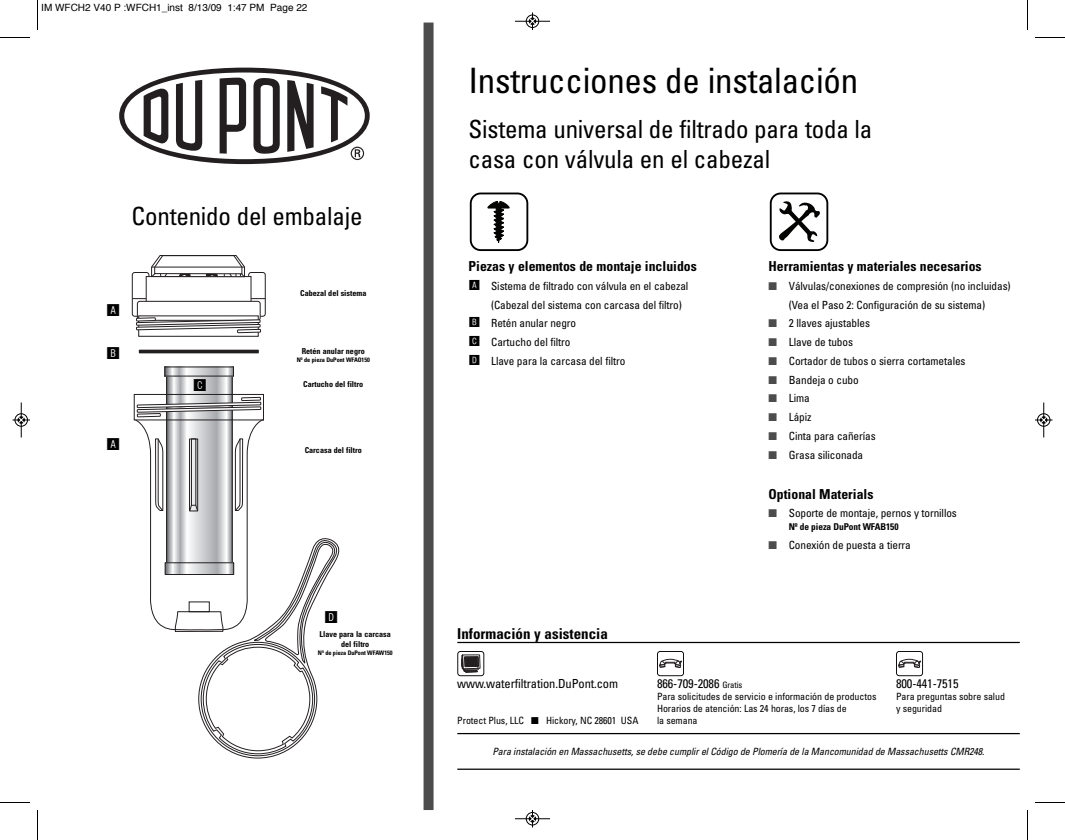
<style>
.page{position:relative;width:1065px;height:840px;background:#fff}
.page>*{position:absolute;margin:0;border:0;box-sizing:border-box;transform-origin:0 0}
.t1{font:condensed 35px "Univers";letter-spacing:-.01em;color:#000}
.t2{font:condensed 25px/30px "Univers";letter-spacing:-.01em;color:#000}
.t3{font:16.25px "Square Frame Neg";color:#000}
.t4{font:700 condensed 15px "Univers";color:#000}
.t5{font:700 condensed 13.75px "Univers";color:#000}
.t6{font:condensed 12.5px "Univers";letter-spacing:-.01em;color:#000}
.t7{font:condensed 11.25px/18.8px "Univers";letter-spacing:-.01em;color:#000;text-align:center}
.t8{font:condensed 10px/11.9px "Univers";letter-spacing:-.01em;color:#000}
.t9{font:italic condensed 10px "Univers";letter-spacing:-.01em;color:#000}
.t10{font:10px "Helvetica";color:#000}
.t11{font:700 condensed 9.38px "Univers";letter-spacing:-.01em;color:#000}
.t12{font:700 condensed 8.12px/9.8px "Univers";color:#000;text-align:center}
.t13{font:700 condensed 6.25px "Univers";letter-spacing:-.01em;color:#000}
.s1{font-family:"Square Frame Neg";font-stretch:normal;font-size:13.75px}
.s2{color:#4c4c4c}
.s3{font-size:8.75px}
</style>
<div class="page">
<svg style="left:168px;top:376px;width:63px;height:18px"></svg>
<svg style="left:167px;top:369px;width:65px;height:5px"></svg>
<hr style="left:139px;top:350px;width:120px;height:3px;background:#231f20">
<svg style="left:132px;top:273px;width:17px;height:43px"></svg>
<div style="left:132px;top:272px;width:17px;height:45px;border:1px solid #231f20;border-radius:3px"></div>
<svg style="left:132px;top:298px;width:14px;height:1px"></svg>
<div style="left:248px;top:272px;width:18px;height:45px;border:1px solid #231f20;border-radius:3px"></div>
<svg style="left:251px;top:298px;width:14px;height:1px"></svg>
<div style="left:146px;top:277px;width:105px;height:25px;background:#fff"></div>
<div style="left:137px;top:301px;width:123px;height:19px;background:#fff;border-radius:3px"></div>
<div style="left:137px;top:301px;width:123px;height:20px;border:1px solid #231f20;border-radius:3px"></div>
<svg style="left:151px;top:255px;width:94px;height:23px"></svg>
<div style="left:138px;top:316px;width:121px;height:21px;border:1px solid #231f20"></div>
<svg style="left:136px;top:317px;width:125px;height:16px"></svg>
<svg style="left:134px;top:394px;width:206px;height:365px"></svg>
<svg style="left:119px;top:68px;width:251px;height:96px"></svg>
<svg style="left:470px;top:193px;width:58px;height:58px"></svg>
<svg style="left:770px;top:193px;width:58px;height:58px"></svg>
<div style="left:424px;top:23px;width:10px;height:787px;background:#4c4c4c"></div>
<hr style="left:457px;top:733px;width:563px;height:1px;background:#000">
<hr style="left:457px;top:769px;width:563px;height:1px;background:#000">
<svg style="left:457px;top:651px;width:27px;height:25px"></svg>
<svg style="left:657px;top:651px;width:27px;height:25px"></svg>
<svg style="left:896px;top:651px;width:27px;height:25px"></svg>
<hr style="left:457px;top:642px;width:563px;height:1px;background:#000">
<hr style="left:37px;top:0;width:1px;height:30px;background:#000">
<hr style="left:0;top:37px;width:30px;height:1px;background:#000">
<hr style="left:1027px;top:0;width:1px;height:30px;background:#000">
<hr style="left:1035px;top:37px;width:30px;height:1px;background:#000">
<hr style="left:37px;top:810px;width:1px;height:30px;background:#000">
<hr style="left:0;top:802px;width:30px;height:1px;background:#000">
<hr style="left:1027px;top:810px;width:1px;height:30px;background:#000">
<hr style="left:1035px;top:802px;width:30px;height:1px;background:#000">
<hr style="left:515px;top:21px;width:35px;height:1px;background:#000">
<div style="left:526px;top:15px;width:13px;height:13px;border:1px solid #000;border-radius:50%"></div>
<svg style="left:529px;top:12px;width:7px;height:18px"></svg>
<hr style="left:515px;top:819px;width:35px;height:1px;background:#000">
<div style="left:526px;top:812px;width:13px;height:13px;border:1px solid #000;border-radius:50%"></div>
<svg style="left:529px;top:810px;width:7px;height:18px"></svg>
<div style="left:15px;top:413px;width:13px;height:14px;border:1px solid #fff;border-radius:50%"></div>
<hr style="left:21px;top:402px;width:1px;height:36px;background:#000">
<div style="left:15px;top:414px;width:13px;height:12px;border:1px solid #000;border-radius:50%"></div>
<svg style="left:12px;top:417px;width:18px;height:6px"></svg>
<div style="left:1037px;top:413px;width:13px;height:14px;border:1px solid #fff;border-radius:50%"></div>
<hr style="left:1044px;top:402px;width:1px;height:36px;background:#000">
<div style="left:1037px;top:414px;width:13px;height:12px;border:1px solid #000;border-radius:50%"></div>
<svg style="left:1035px;top:417px;width:17px;height:6px"></svg>
<p class="t10" style="left:41px;top:4px;width:268px">IM WFCH2 V40 P :WFCH1_inst 8/13/09 1:47 PM Page 22</p>
<h2 class="t2" style="left:131px;top:203px;width:233px">Contenido del embalaje</h2>
<h3 class="t3" style="left:106px;top:301px;width:16px">A</h3>
<h3 class="t3" style="left:106px;top:344px;width:16px">B</h3>
<h3 class="t3" style="left:106px;top:435px;width:16px">A</h3>
<h3 class="t3" style="left:193px;top:376px;width:16px">C</h3>
<p class="t12" style="left:300px;top:289px;width:68px">Cabezal del sistema</p>
<p class="t12" style="left:302px;top:347px;width:65px">Retén anular negro</p>
<p class="t13" style="left:297px;top:358px;width:75px">Nº de pieza DuPont WFAO150</p>
<p class="t12" style="left:303px;top:380px;width:61px">Cartucho del filtro</p>
<p class="t12" style="left:305px;top:446px;width:59px">Carcasa del filtro</p>
<h3 class="t3" style="left:324px;top:608px;width:16px">D</h3>
<p class="t12" style="left:320px;top:630px;width:73px">Llave para la carcasa del filtro</p>
<p class="t13" style="left:318px;top:651px;width:76px">Nº de pieza DuPont WFAW150</p>
<h1 class="t1" style="left:469px;top:68px;width:391px">Instrucciones de instalación</h1>
<h2 class="t2" style="left:469px;top:116px;width:405px">Sistema universal de filtrado para toda la casa con válvula en el cabezal</h2>
<p class="t5" style="left:469px;top:261px;width:230px">Piezas y elementos de montaje incluidos</p>
<p class="t7" style="left:469px;top:277px;width:221px"><span class="s1">A</span> Sistema de filtrado con válvula en el cabezal</p>
<p class="t7" style="left:491px;top:296px;width:192px">(Cabezal del sistema con carcasa del filtro)</p>
<p class="t7" style="left:469px;top:315px;width:109px"><span class="s1">B</span> Retén anular negro</p>
<p class="t7" style="left:469px;top:334px;width:103px"><span class="s1">C</span> Cartucho del filtro</p>
<p class="t7" style="left:469px;top:352px;width:158px"><span class="s1">D</span> Llave para la carcasa del filtro</p>
<h3 class="t4" style="left:457px;top:628px;width:152px">Información y asistencia</h3>
<p class="t5" style="left:769px;top:261px;width:215px">Herramientas y materiales necesarios</p>
<p class="t7" style="left:769px;top:277px;width:244px"><span class="s2">■</span> Válvulas/conexiones de compresión (no incluidas) (Vea el Paso 2: Configuración de su sistema)</p>
<p class="t7" style="left:769px;top:315px;width:103px"><span class="s2">■</span> 2 llaves ajustables</p>
<p class="t7" style="left:769px;top:334px;width:86px"><span class="s2">■</span> Llave de tubos</p>
<p class="t7" style="left:769px;top:352px;width:199px"><span class="s2">■</span> Cortador de tubos o sierra cortametales</p>
<p class="t7" style="left:769px;top:371px;width:92px"><span class="s2">■</span> Bandeja o cubo</p>
<p class="t7" style="left:769px;top:390px;width:43px"><span class="s2">■</span> Lima</p>
<p class="t7" style="left:769px;top:409px;width:45px"><span class="s2">■</span> Lápiz</p>
<p class="t7" style="left:769px;top:427px;width:109px"><span class="s2">■</span> Cinta para cañerías</p>
<p class="t7" style="left:769px;top:446px;width:96px"><span class="s2">■</span> Grasa siliconada</p>
<p class="t5" style="left:769px;top:489px;width:106px">Optional Materials</p>
<p class="t7" style="left:769px;top:505px;width:190px"><span class="s2">■</span> Soporte de montaje, pernos y tornillos</p>
<p class="t11" style="left:789px;top:523px;width:111px">Nº de pieza DuPont WFAB150</p>
<p class="t7" style="left:769px;top:536px;width:144px"><span class="s2">■</span> Conexión de puesta a tierra</p>
<p class="t6" style="left:457px;top:679px;width:162px">www.waterfiltration.DuPont.com</p>
<p class="t8" style="left:457px;top:715px;width:183px">Protect Plus, LLC ■ Hickory, NC 28601 USA</p>
<p class="t6" style="left:657px;top:679px;width:87px">866-709-2086 <span class="s3">Gratis</span></p>
<p class="t8" style="left:657px;top:691px;width:221px">Para solicitudes de servicio e información de productos<br>Horarios de atención: Las 24 horas, los 7 días de<br>la semana</p>
<p class="t6" style="left:896px;top:679px;width:64px">800-441-7515</p>
<p class="t8" style="left:896px;top:691px;width:110px">Para preguntas sobre salud y seguridad</p>
<p class="t9" style="left:492px;top:748px;width:494px">Para instalación en Massachusetts, se debe cumplir el Código de Plomería de la Mancomunidad de Massachusetts CMR248.</p>
</div>
